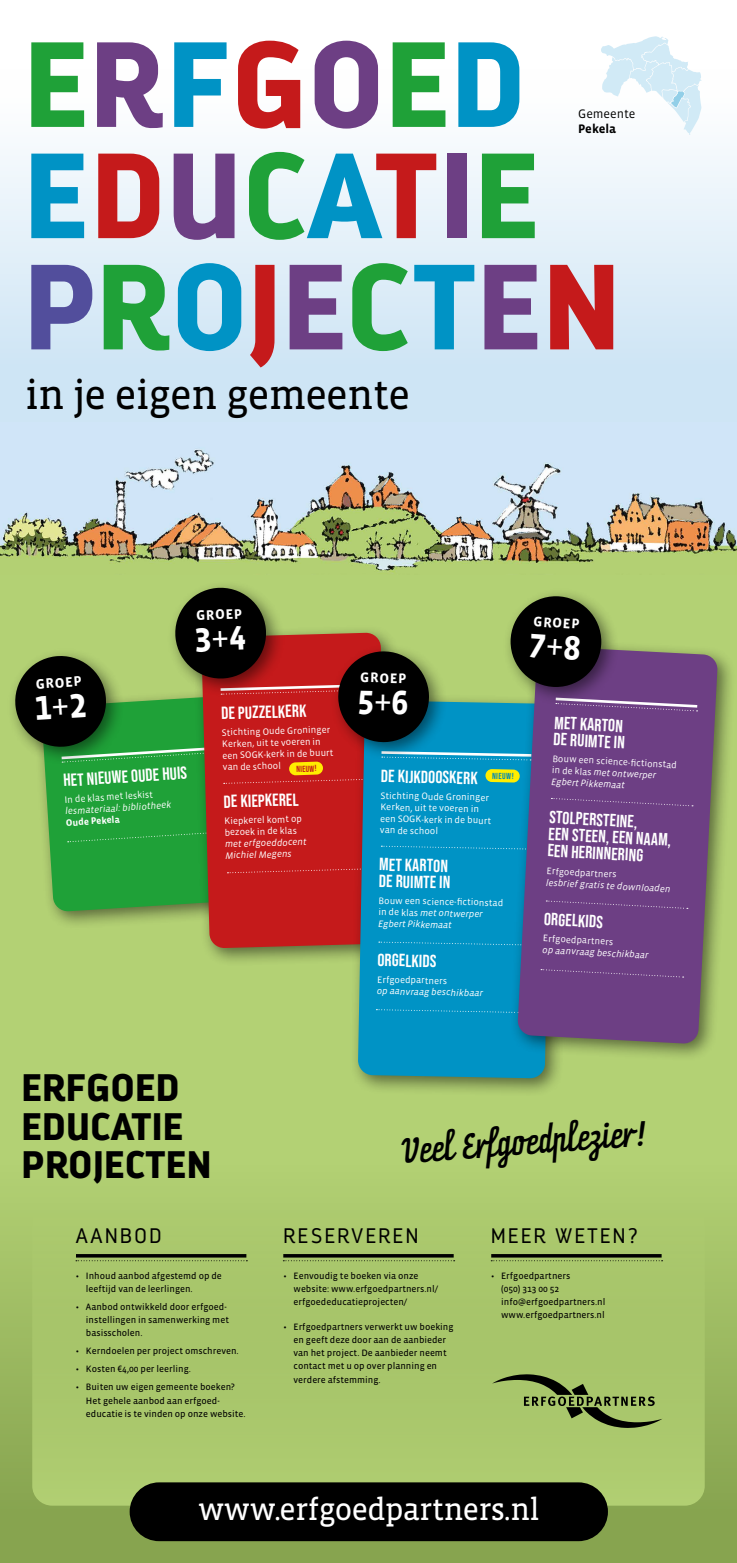
<style>
.page{position:relative;width:737px;height:1563px;background:#fff}
.page>*{position:absolute;margin:0;border:0;box-sizing:border-box;transform-origin:0 0}
.t1{font:900 120.75px/111.2px "Darwin";letter-spacing:.02em;color:#0093c5}
.t2{font:900 120.75px "Darwin";letter-spacing:.02em;color:#1fa138}
.t3{font:42px "Vista Slab OT";letter-spacing:-.02em;color:#000}
.t4{font:900 38.24px/38.2px "Darwin";letter-spacing:.02em;color:#000}
.t5{font:31.5px "Vista Slab OT";letter-spacing:-.02em;color:#fff}
.t6{font:italic 30.28px "Prater Script One";color:#000}
.t7{font:300 21px "Darwin";letter-spacing:.12em;color:#000}
.t8{font:17.5px/16.6px "Bebas Neue";color:#fff}
.t9{font:700 14.17px "Vista Sans OT";color:#fff}
.t10{font:12.6px "Vista Sans OT";color:#000}
.t11{font:700 12.6px "Vista Sans OT";color:#000}
.t12{font:9.62px/11.5px "Vista Sans OT";color:#fff}
.t13{font:italic 9.62px/11.5px "Vista Sans OT";color:#fff}
.t14{font:700 9.62px "Vista Sans OT";color:#fff}
.t15{font:9.45px/13.1px "Vista Sans OT";color:#000}
.t16{font:8.75px "Bebas Neue";color:#0087b5}
.t17{font:8.75px "Bebas Neue";color:#c51a1b}
.s1{color:#6d3f84}
.s2{color:#0093c5}
.s3{color:#c51a1b}
.s4{color:#1fa138}
.s5{color:#524e9c}
.s6{font-style:italic}
</style>
<div class="page">
<div style="left:0;top:69px;width:737px;height:360px;background:linear-gradient(to bottom,#fff,#c7e1f3)"></div>
<div style="left:0;top:570px;width:737px;height:993px;background:#b3d174"></div>
<div style="left:0;top:1144px;width:737px;height:419px;background:linear-gradient(to bottom,#b4d275,#839f4c)"></div>
<div style="left:32px;top:1091px;width:672px;height:414px;background:#abc96d;border-radius:20px"></div>
<img style="left:0;top:422px;width:737px;height:152px">
<div style="left:130px;top:1482px;width:478px;height:59px;background:#000;border-radius:29px"></div>
<svg style="left:492px;top:1374px;width:170px;height:54px"></svg>
<hr style="left:76px;top:1254px;width:170px;height:3px;background:#000">
<hr style="left:283px;top:1254px;width:170px;height:3px;background:#000">
<hr style="left:491px;top:1254px;width:170px;height:3px;background:#000">
<svg style="left:76px;top:1260px;width:171px;height:1px"></svg>
<svg style="left:283px;top:1260px;width:171px;height:1px"></svg>
<svg style="left:491px;top:1260px;width:171px;height:1px"></svg>
<svg style="left:601px;top:36px;width:100px;height:99px"></svg>
<div style="left:34px;top:688px;width:228px;height:242px;background:#000;opacity:.5"></div>
<div style="left:193px;top:624px;width:214px;height:343px;background:#000;opacity:.5"></div>
<svg style="left:201px;top:912px;width:149px;height:36px;background:#bf2821"></svg>
<div style="left:350px;top:692px;width:220px;height:405px;background:#000;opacity:.5"></div>
<div style="left:358px;top:912px;width:194px;height:166px;background:#0093c5"></div>
<svg style="left:379px;top:941px;width:130px;height:5px"></svg>
<svg style="left:376px;top:1009px;width:133px;height:4px"></svg>
<div style="left:509px;top:638px;width:227px;height:424px;background:#000;opacity:.5"></div>
<svg style="left:517px;top:646px;width:200px;height:398px;background:#6e4e7e"></svg>
<svg style="left:541px;top:969px;width:142px;height:9px"></svg>
<svg style="left:12px;top:585px;width:688px;height:327px"></svg>
<h1 class="t2" style="left:25px;top:10px;width:502px">E<span class="s1">R</span><span class="s2">F</span><span class="s3">G</span><span class="s1">O</span>E<span class="s2">D</span></h1>
<h3 class="t10" style="left:578px;top:107px;width:59px">Gemeente</h3>
<h3 class="t11" style="left:578px;top:122px;width:39px">Pekela</h3>
<h1 class="t1" style="left:25px;top:141px;width:596px">E<span class="s3">D</span><span class="s1">U</span><span class="s4">C</span>A<span class="s3">T</span><span class="s1">I</span><span class="s4">E<br></span><span class="s5">P</span><span class="s4">R</span>O<span class="s3">J</span><span class="s1">E</span><span class="s4">C</span>T<span class="s1">E</span><span class="s3">N</span></h1>
<h2 class="t3" style="left:25px;top:373px;width:387px">in je eigen gemeente</h2>
<h3 class="t9" style="left:196px;top:608px;width:48px;rotate:-2deg">GROEP</h3>
<h3 class="t9" style="left:35px;top:677px;width:48px;rotate:-4deg">GROEP</h3>
<h3 class="t8" style="left:63px;top:772px;width:125px;rotate:-4deg">Het nieuwe oude huis</h3>
<p class="t12" style="left:64px;top:794px;width:90px;rotate:-4deg">In de klas met leskist</p>
<p class="t13" style="left:65px;top:806px;width:107px;rotate:-4deg">lesmateriaal: bibliotheek</p>
<p class="t14" style="left:66px;top:818px;width:55px;rotate:-4deg">Oude Pekela</p>
<h3 class="t8" style="left:221px;top:705px;width:87px;rotate:-2deg">DE PUZZELKERK</h3>
<p class="t12" style="left:221px;top:727px;width:113px;rotate:-2deg">Stichting Oude Groninger<br>Kerken, uit te voeren in een SOGK-kerk in de buurt van de school</p>
<h3 class="t8" style="left:223px;top:793px;width:76px;rotate:-2deg">De kiepkerel</h3>
<p class="t12" style="left:224px;top:815px;width:79px;rotate:-2deg">Kiepkerel komt op bezoek in de klas</p>
<p class="t13" style="left:225px;top:838px;width:83px;rotate:-2deg">met erfgoeddocent<br>Michiel Megens</p>
<p class="t17" style="left:296px;top:764px;width:22px;rotate:-2deg">NIEUW!</p>
<h3 class="t9" style="left:360px;top:670px;width:48px;rotate:1deg">GROEP</h3>
<h3 class="t8" style="left:381px;top:767px;width:98px;rotate:1deg">DE KIJKDOOSKERK</h3>
<p class="t12" style="left:381px;top:790px;width:113px;rotate:1deg">Stichting Oude Groninger<br>Kerken, uit te voeren in een SOGK-kerk in de buurt van de school</p>
<h3 class="t8" style="left:379px;top:856px;width:73px;rotate:1deg">Met karton de ruimte in</h3>
<p class="t12" style="left:379px;top:895px;width:126px;rotate:1deg">Bouw een science-fi ctionstad in de klas <span class="s6">met ontwerper<br>Egbert Pikkemaat</span></p>
<h3 class="t8" style="left:377px;top:951px;width:60px;rotate:1deg">ORGELKIDS</h3>
<p class="t12" style="left:377px;top:974px;width:72px;rotate:1deg">Erfgoedpartners</p>
<p class="t13" style="left:377px;top:985px;width:108px;rotate:1deg">op aanvraag beschikbaar</p>
<p class="t16" style="left:492px;top:771px;width:23px;rotate:1deg">NIEUW!</p>
<h3 class="t9" style="left:534px;top:614px;width:48px;rotate:4deg">GROEP</h3>
<h3 class="t8" style="left:555px;top:714px;width:73px;rotate:3deg">Met karton de ruimte in</h3>
<p class="t12" style="left:553px;top:753px;width:126px;rotate:3deg">Bouw een science-fi ctionstad in de klas <span class="s6">met ontwerper<br>Egbert Pikkemaat</span></p>
<h3 class="t8" style="left:550px;top:808px;width:124px;rotate:3deg">Stolpersteine,<br>Een steen, een naam, een herinnering</h3>
<p class="t12" style="left:547px;top:865px;width:72px;rotate:3deg">Erfgoedpartners</p>
<p class="t13" style="left:546px;top:877px;width:126px;rotate:3deg">lesbrief gratis te downloaden</p>
<h3 class="t8" style="left:544px;top:910px;width:60px;rotate:3deg">ORGELKIDS</h3>
<p class="t12" style="left:543px;top:932px;width:72px;rotate:3deg">Erfgoedpartners</p>
<p class="t13" style="left:543px;top:944px;width:108px;rotate:3deg">op aanvraag beschikbaar</p>
<h3 class="t4" style="left:22px;top:1069px;width:191px">ERFGOED<br>EDUCATIE<br>PROJECTEN</h3>
<h3 class="t6" style="left:399px;top:1131px;width:247px;rotate:-4deg">Veel Erfgoedplezier!</h3>
<h3 class="t7" style="left:76px;top:1222px;width:87px">AANBOD</h3>
<p class="t15" style="left:86px;top:1269px;width:137px;text-indent:-10px">• Inhoud aanbod afgestemd op de leeftijd van de leerlingen.</p>
<p class="t15" style="left:86px;top:1300px;width:145px;text-indent:-10px">• Aanbod ontwikkeld door erfgoed&shy;instellingen in samenwerking met basisscholen.</p>
<p class="t15" style="left:76px;top:1344px;width:164px">• Kerndoelen per project omschreven.</p>
<p class="t15" style="left:76px;top:1362px;width:116px">• Kosten €4,00 per leerling.</p>
<p class="t15" style="left:86px;top:1381px;width:161px;text-indent:-10px">• Buiten uw eigen gemeente boeken?<br>Het gehele aanbod aan erfgoed&shy;educatie is te vinden op onze website.</p>
<h3 class="t7" style="left:283px;top:1222px;width:136px">RESERVEREN</h3>
<p class="t15" style="left:293px;top:1269px;width:146px;text-indent:-10px">• Eenvoudig te boeken via onze website: www.erfgoedpartners.nl/ erfgoededucatieprojecten/</p>
<p class="t15" style="left:293px;top:1320px;width:161px;text-indent:-10px">• Erfgoedpartners verwerkt uw boeking en geeft deze door aan de aanbieder van het project. De aanbieder neemt contact met u op over planning en verdere afstemming.</p>
<h3 class="t7" style="left:491px;top:1222px;width:148px">MEER WETEN?</h3>
<p class="t15" style="left:501px;top:1269px;width:106px;text-indent:-10px">• Erfgoedpartners<br>(050) 313 00 52 info@erfgoedpartners.nl www.erfgoedpartners.nl</p>
<h3 class="t5" style="left:198px;top:1493px;width:343px">www.erfgoedpartners.nl</h3>
</div>
